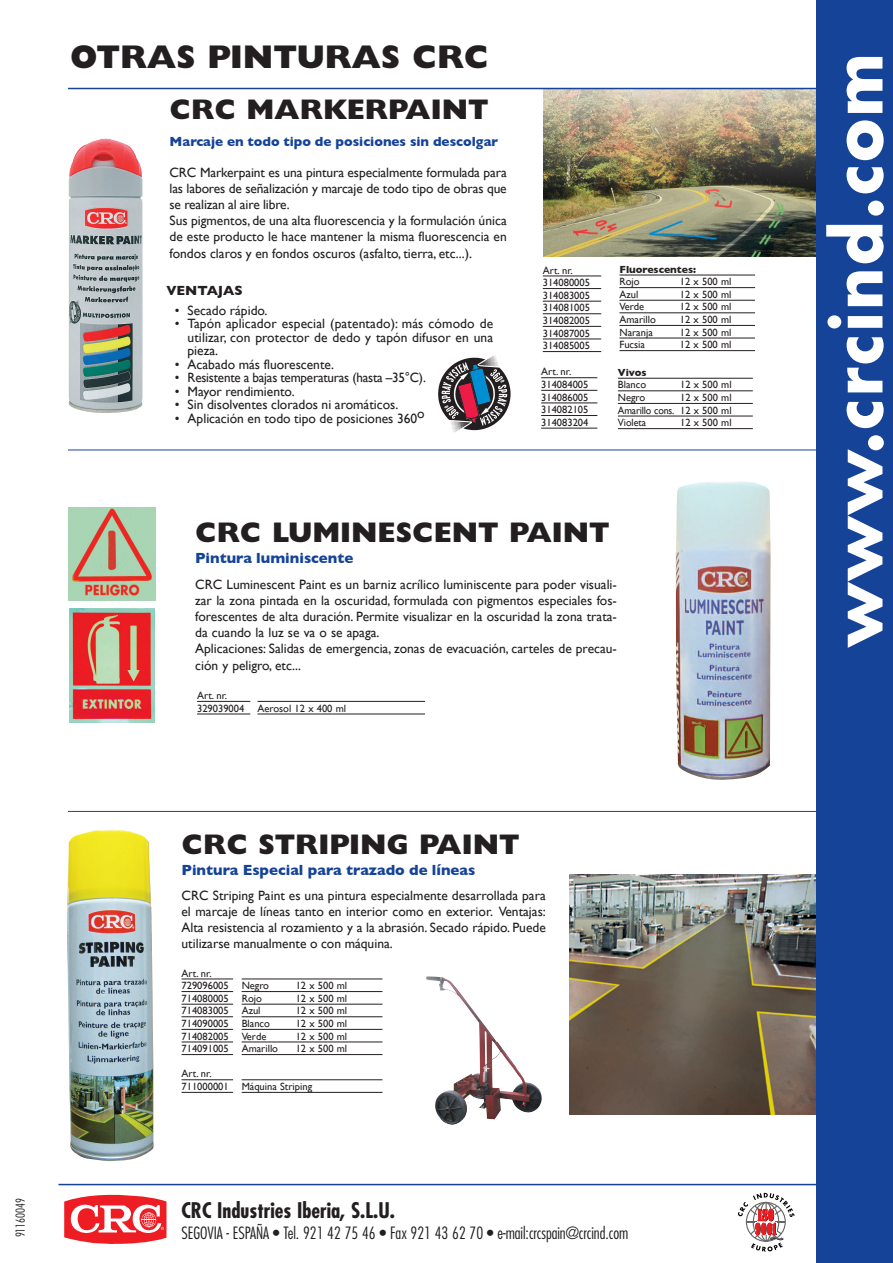
<style>
.page{position:relative;width:893px;height:1263px;background:#fff}
.page>*{position:absolute;margin:0;border:0;box-sizing:border-box;transform-origin:0 0}
.t1{font:700 67.8px "Futura";letter-spacing:.035em;color:#fff;scale:.95 1}
.t2{font:800 33px "Gill Sans";color:#231f20}
.t3{font:800 28.5px "Gill Sans";color:#231f20}
.t4{font:700 condensed 21px "Futura";color:#231f20}
.t5{font:300 condensed 16.5px "Futura";color:#231f20}
.t6{font:700 15px "Gill Sans";color:#154398}
.t7{font:13.5px/16.2px "Gill Sans";color:#231f20}
.t8{font:700 13.5px "Gill Sans";color:#154398}
.t9{font:700 13.5px "Gill Sans";color:#231f20}
.t10{font:300 condensed 12px "Futura";color:#231f20}
.t11{font:10.5px/12.6px "Gill Sans";color:#231f20}
.t12{font:700 10.5px "Gill Sans";color:#231f20}
</style>
<div class="page">
<img style="left:570px;top:874px;width:246px;height:241px">
<img style="left:544px;top:89px;width:272px;height:167px">
<div style="left:816px;top:0;width:77px;height:1263px;background:#154398"></div>
<hr style="left:58px;top:1184px;width:775px;height:1px;background:#154398">
<svg style="left:64px;top:1194px;width:103px;height:50px"></svg>
<svg style="left:738px;top:1193px;width:56px;height:58px"></svg>
<hr style="left:68px;top:450px;width:750px;height:1px;background:#154398">
<hr style="left:68px;top:811px;width:750px;height:1px;background:#154398">
<hr style="left:619px;top:275px;width:136px;height:1px;background:#231f20">
<hr style="left:619px;top:287px;width:136px;height:1px;background:#231f20">
<hr style="left:619px;top:300px;width:136px;height:1px;background:#231f20">
<hr style="left:619px;top:313px;width:136px;height:1px;background:#231f20">
<hr style="left:619px;top:325px;width:136px;height:1px;background:#231f20">
<hr style="left:619px;top:338px;width:136px;height:1px;background:#231f20">
<hr style="left:619px;top:350px;width:136px;height:1px;background:#231f20">
<hr style="left:543px;top:276px;width:58px;height:1px;background:#231f20">
<hr style="left:543px;top:288px;width:58px;height:1px;background:#231f20">
<hr style="left:543px;top:301px;width:58px;height:1px;background:#231f20">
<hr style="left:543px;top:313px;width:58px;height:1px;background:#231f20">
<hr style="left:543px;top:326px;width:58px;height:1px;background:#231f20">
<hr style="left:543px;top:339px;width:58px;height:1px;background:#231f20">
<hr style="left:543px;top:351px;width:58px;height:1px;background:#231f20">
<hr style="left:541px;top:377px;width:56px;height:1px;background:#231f20">
<hr style="left:541px;top:390px;width:56px;height:1px;background:#231f20">
<hr style="left:541px;top:403px;width:56px;height:1px;background:#231f20">
<hr style="left:541px;top:415px;width:56px;height:1px;background:#231f20">
<hr style="left:541px;top:428px;width:56px;height:1px;background:#231f20">
<hr style="left:618px;top:378px;width:135px;height:1px;background:#231f20">
<hr style="left:618px;top:391px;width:135px;height:1px;background:#231f20">
<hr style="left:618px;top:403px;width:135px;height:1px;background:#231f20">
<hr style="left:618px;top:416px;width:135px;height:1px;background:#231f20">
<hr style="left:618px;top:428px;width:135px;height:1px;background:#231f20">
<img style="left:438px;top:355px;width:73px;height:77px">
<img style="left:68px;top:139px;width:75px;height:274px">
<hr style="left:68px;top:88px;width:750px;height:1px;background:#154398">
<hr style="left:258px;top:701px;width:167px;height:1px;background:#231f20">
<hr style="left:258px;top:714px;width:167px;height:1px;background:#231f20">
<hr style="left:197px;top:701px;width:53px;height:1px;background:#231f20">
<hr style="left:197px;top:714px;width:53px;height:1px;background:#231f20">
<hr style="left:242px;top:979px;width:140px;height:1px;background:#231f20">
<hr style="left:242px;top:991px;width:140px;height:1px;background:#231f20">
<hr style="left:242px;top:1004px;width:140px;height:1px;background:#231f20">
<hr style="left:242px;top:1016px;width:140px;height:1px;background:#231f20">
<hr style="left:242px;top:1029px;width:140px;height:1px;background:#231f20">
<hr style="left:242px;top:1042px;width:140px;height:1px;background:#231f20">
<hr style="left:242px;top:1054px;width:140px;height:1px;background:#231f20">
<hr style="left:242px;top:1079px;width:140px;height:1px;background:#231f20">
<hr style="left:242px;top:1092px;width:140px;height:1px;background:#231f20">
<hr style="left:182px;top:979px;width:51px;height:1px;background:#231f20">
<hr style="left:182px;top:991px;width:51px;height:1px;background:#231f20">
<hr style="left:182px;top:1004px;width:51px;height:1px;background:#231f20">
<hr style="left:182px;top:1016px;width:51px;height:1px;background:#231f20">
<hr style="left:182px;top:1029px;width:51px;height:1px;background:#231f20">
<hr style="left:182px;top:1042px;width:51px;height:1px;background:#231f20">
<hr style="left:182px;top:1054px;width:51px;height:1px;background:#231f20">
<hr style="left:182px;top:1079px;width:51px;height:1px;background:#231f20">
<hr style="left:182px;top:1092px;width:51px;height:1px;background:#231f20">
<img style="left:70px;top:609px;width:84px;height:114px">
<img style="left:68px;top:507px;width:87px;height:94px">
<img style="left:676px;top:481px;width:95px;height:299px">
<img style="left:67px;top:830px;width:87px;height:331px">
<img style="left:426px;top:976px;width:116px;height:149px">
<h2 class="t2" style="left:70px;top:44px;width:421px">OTRAS PINTURAS CRC</h2>
<h3 class="t3" style="left:170px;top:99px;width:321px">CRC MARKERPAINT</h3>
<p class="t8" style="left:170px;top:134px;width:330px">Marcaje en todo tipo de posiciones sin descolgar</p>
<p class="t7" style="left:170px;top:164px;width:339px">CRC Markerpaint es una pintura especialmente formulada para las labores de señalización y marcaje de todo tipo de obras que se realizan al aire libre.<br>Sus pigmentos, de una alta fluorescencia y la formulación única de este producto le hace mantener la misma fluorescencia en fondos claros y en fondos oscuros (asfalto, tierra, etc...).</p>
<p class="t9" style="left:166px;top:283px;width:78px">VENTAJAS</p>
<p class="t7" style="left:175px;top:302px;width:94px">• Secado rápido.</p>
<p class="t7" style="left:188px;top:317px;width:307px;line-height:13.5px;text-align:justify;text-indent:-13px">• Tapón aplicador especial (patentado): más cómodo de utilizar, con protector de dedo y tapón difusor en una pieza.</p>
<p class="t7" style="left:175px;top:356px;width:161px">• Acabado más fluorescente.</p>
<p class="t7" style="left:175px;top:369px;width:253px">• Resistente a bajas temperaturas (hasta –35°C).</p>
<p class="t7" style="left:175px;top:383px;width:121px">• Mayor rendimiento.</p>
<p class="t7" style="left:175px;top:396px;width:225px">• Sin disolventes clorados ni aromáticos.</p>
<p class="t7" style="left:175px;top:410px;width:251px">• Aplicación en todo tipo de posiciones 360o</p>
<p class="t12" style="left:619px;top:263px;width:78px">Fluorescentes:</p>
<p class="t11" style="left:619px;top:275px;width:22px">Rojo</p>
<p class="t11" style="left:680px;top:275px;width:53px">12 x 500 ml</p>
<p class="t11" style="left:619px;top:288px;width:20px">Azul</p>
<p class="t11" style="left:680px;top:288px;width:53px">12 x 500 ml</p>
<p class="t11" style="left:619px;top:300px;width:26px">Verde</p>
<p class="t11" style="left:680px;top:300px;width:53px">12 x 500 ml</p>
<p class="t11" style="left:619px;top:313px;width:38px">Amarillo</p>
<p class="t11" style="left:680px;top:313px;width:53px">12 x 500 ml</p>
<p class="t11" style="left:619px;top:326px;width:35px">Naranja</p>
<p class="t11" style="left:680px;top:326px;width:53px">12 x 500 ml</p>
<p class="t11" style="left:619px;top:338px;width:27px">Fucsia</p>
<p class="t11" style="left:680px;top:338px;width:53px">12 x 500 ml</p>
<p class="t11" style="left:543px;top:264px;width:49px">Art. nr.<br>314080005<br>314083005<br>314081005<br>314082005<br>314087005<br>314085005</p>
<p class="t11" style="left:541px;top:365px;width:49px">Art. nr.<br>314084005<br>314086005<br>314082105<br>314083204</p>
<p class="t12" style="left:618px;top:366px;width:30px">Vivos</p>
<p class="t11" style="left:618px;top:378px;width:30px">Blanco</p>
<p class="t11" style="left:680px;top:378px;width:53px">12 x 500 ml</p>
<p class="t11" style="left:618px;top:391px;width:29px">Negro</p>
<p class="t11" style="left:618px;top:391px;width:115px;text-align:justify;text-indent:62px">12 x 500 ml Amarillo cons. 12 x 500 ml Violeta</p>
<p class="t11" style="left:680px;top:416px;width:53px">12 x 500 ml</p>
<h3 class="t3" style="left:195px;top:521px;width:416px">CRC LUMINESCENT PAINT</h3>
<p class="t6" style="left:195px;top:549px;width:160px">Pintura luminiscente</p>
<p class="t7" style="left:195px;top:576px;width:423px">CRC Luminescent Paint es un barniz acrílico luminiscente para poder visuali&shy;zar la zona pintada en la oscuridad, formulada con pigmentos especiales fos&shy;forescentes de alta duración. Permite visualizar en la oscuridad la zona trata&shy;da cuando la luz se va o se apaga.<br>Aplicaciones: Salidas de emergencia, zonas de evacuación, carteles de precau&shy;ción y peligro, etc...</p>
<p class="t11" style="left:258px;top:702px;width:90px">Aerosol 12 x 400 ml</p>
<p class="t11" style="left:197px;top:689px;width:49px">Art. nr.<br>329039004</p>
<p class="t10" style="left:15px;top:1237px;width:41px;rotate:-90deg">91160049</p>
<h3 class="t3" style="left:182px;top:834px;width:340px">CRC STRIPING PAINT</h3>
<p class="t6" style="left:182px;top:861px;width:295px">Pintura Especial para trazado de líneas</p>
<p class="t7" style="left:182px;top:887px;width:366px;text-align:justify">CRC Striping Paint es una pintura especialmente desarrollada para el marcaje de líneas tanto en interior como en exterior. Ventajas:<br>Alta resistencia al rozamiento y a la abrasión. Secado rápido. Puede utilizarse manualmente o con máquina.</p>
<p class="t11" style="left:242px;top:979px;width:29px">Negro</p>
<p class="t11" style="left:296px;top:979px;width:53px">12 x 500 ml</p>
<p class="t11" style="left:242px;top:992px;width:22px">Rojo</p>
<p class="t11" style="left:296px;top:992px;width:53px">12 x 500 ml</p>
<p class="t11" style="left:242px;top:1004px;width:20px">Azul</p>
<p class="t11" style="left:296px;top:1004px;width:53px">12 x 500 ml</p>
<p class="t11" style="left:242px;top:1017px;width:30px">Blanco</p>
<p class="t11" style="left:296px;top:1017px;width:53px">12 x 500 ml</p>
<p class="t11" style="left:242px;top:1030px;width:26px">Verde</p>
<p class="t11" style="left:296px;top:1030px;width:53px">12 x 500 ml</p>
<p class="t11" style="left:242px;top:1042px;width:38px">Amarillo</p>
<p class="t11" style="left:296px;top:1042px;width:53px">12 x 500 ml</p>
<p class="t11" style="left:242px;top:1080px;width:72px">Máquina Striping</p>
<p class="t11" style="left:182px;top:967px;width:49px">Art. nr.<br>729096005<br>714080005<br>714083005<br>714090005<br>714082005<br>714091005</p>
<p class="t11" style="left:182px;top:1067px;width:49px">Art. nr.<br>711000001</p>
<h3 class="t4" style="left:181px;top:1201px;width:215px">CRC Industries Iberia, S.L.U.</h3>
<p class="t5" style="left:181px;top:1225px;width:449px">SEGOVIA - ESPAÑA • Tel. 921 42 75 46 • Fax 921 43 62 70 • e-mail:crcspain@crcind.com</p>
<h1 class="t1" style="left:826px;top:647px;width:626px;rotate:-90deg">www.crcind.com</h1>
</div>
